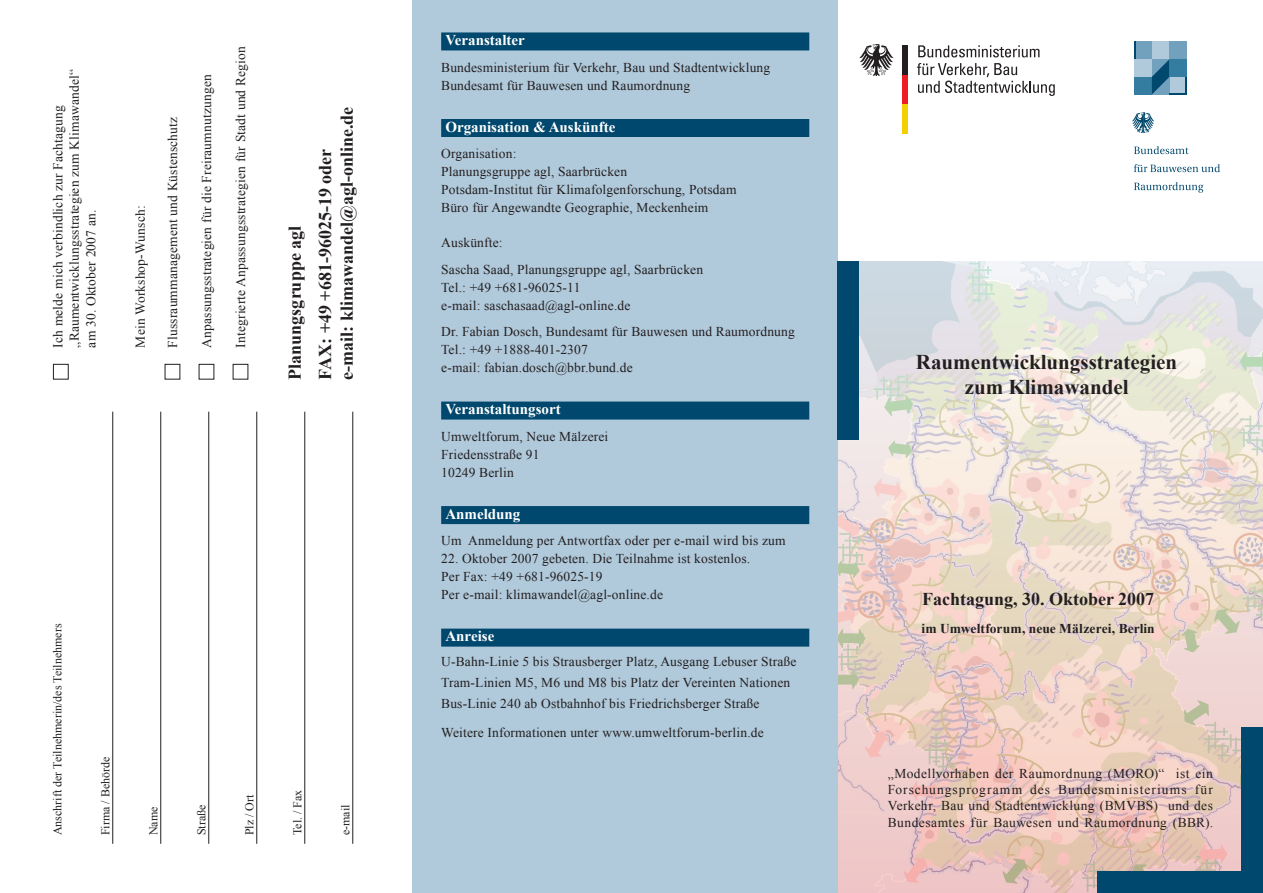
<style>
.page{position:relative;width:1263px;height:893px;background:#fff}
.page>*{position:absolute;margin:0;border:0;box-sizing:border-box;transform-origin:0 0}
.t1{font:700 21px/25.2px "Times New Roman";color:#231f20;text-align:center}
.t2{font:700 18px/30.2px "Times New Roman";color:#231f20}
.t3{font:700 15px "Times New Roman";color:#fff}
.t4{font:13.5px/18px "Times New Roman";letter-spacing:.01em;color:#231f20}
.t5{font:700 13.5px "Times New Roman";letter-spacing:.005em;color:#231f20}
.t6{font:12px "Times New Roman";color:#231f20}
</style>
<div class="page">
<svg style="left:918px;top:45px;width:121px;height:12px"></svg>
<svg style="left:917px;top:63px;width:138px;height:33px"></svg>
<div style="left:902px;top:75px;width:6px;height:30px;background:#ee1d23"></div>
<div style="left:902px;top:105px;width:6px;height:29px;background:#f4cf02"></div>
<div style="left:902px;top:46px;width:6px;height:29px;background:#231f20"></div>
<svg style="left:859px;top:44px;width:35px;height:32px"></svg>
<div style="left:1134px;top:42px;width:18px;height:17px;background:#72a1bd"></div>
<div style="left:1152px;top:42px;width:17px;height:17px;background:#b0c9db"></div>
<div style="left:1169px;top:42px;width:18px;height:17px;background:#72a1bd"></div>
<div style="left:1134px;top:59px;width:18px;height:18px;background:#b0c9db"></div>
<div style="left:1134px;top:77px;width:18px;height:17px;background:#357da0"></div>
<svg style="left:1134px;top:42px;width:2px;height:17px"></svg>
<svg style="left:1152px;top:59px;width:35px;height:35px"></svg>
<svg style="left:1134px;top:146px;width:54px;height:8px"></svg>
<svg style="left:1134px;top:164px;width:86px;height:8px"></svg>
<svg style="left:1134px;top:182px;width:69px;height:11px"></svg>
<svg style="left:1132px;top:112px;width:22px;height:21px"></svg>
<svg style="left:838px;top:261px;width:425px;height:632px"></svg>
<div style="left:412px;top:0;width:426px;height:893px;background:#b0c9db"></div>
<div style="left:838px;top:261px;width:21px;height:179px;background:#00486d"></div>
<div style="left:1242px;top:727px;width:21px;height:166px;background:#00486d"></div>
<div style="left:1097px;top:872px;width:166px;height:21px;background:#00486d"></div>
<div style="left:441px;top:32px;width:368px;height:18px;background:#00486d"></div>
<div style="left:441px;top:119px;width:368px;height:18px;background:#00486d"></div>
<div style="left:441px;top:402px;width:368px;height:18px;background:#00486d"></div>
<div style="left:441px;top:506px;width:368px;height:18px;background:#00486d"></div>
<div style="left:441px;top:629px;width:368px;height:18px;background:#00486d"></div>
<div style="left:165px;top:364px;width:15px;height:15px;border:1px solid #231f20"></div>
<div style="left:199px;top:364px;width:15px;height:15px;border:1px solid #231f20"></div>
<div style="left:233px;top:364px;width:15px;height:15px;border:1px solid #231f20"></div>
<div style="left:53px;top:364px;width:16px;height:15px;border:1px solid #231f20"></div>
<hr style="left:112px;top:412px;width:1px;height:432px;background:#231f20">
<hr style="left:160px;top:412px;width:1px;height:432px;background:#231f20">
<hr style="left:208px;top:412px;width:1px;height:432px;background:#231f20">
<hr style="left:256px;top:412px;width:1px;height:432px;background:#231f20">
<hr style="left:304px;top:412px;width:1px;height:432px;background:#231f20">
<hr style="left:352px;top:412px;width:1px;height:432px;background:#231f20">
<p class="t4" style="left:49px;top:348px;width:280px;line-height:16.5px;rotate:-90deg">Ich melde mich verbindlich zur Fachtagung „Raumentwicklungsstrategien zum Klimawandel“ am 30. Oktober 2007 an.</p>
<p class="t4" style="left:131px;top:348px;width:144px;rotate:-90deg">Mein Workshop-Wunsch:</p>
<p class="t4" style="left:163px;top:348px;width:232px;rotate:-90deg">Flussraummanagement und Küstenschutz</p>
<p class="t4" style="left:197px;top:348px;width:275px;rotate:-90deg">Anpassungsstrategien für die Freiraumnutzungen</p>
<p class="t4" style="left:231px;top:348px;width:303px;rotate:-90deg">Integrierte Anpassungsstrategien für Stadt und Region</p>
<h2 class="t2" style="left:279px;top:379px;width:232px;rotate:-90deg">Planungsgruppe agl<br>FAX: +49 +681-96025-19 oder</h2>
<h2 class="t2" style="left:331px;top:379px;width:274px;rotate:-90deg">e-mail: klimawandel@agl-online.de</h2>
<p class="t6" style="left:49px;top:835px;width:213px;rotate:-90deg">Anschrift der Teilnehmerin/des Teilnehmers</p>
<p class="t6" style="left:97px;top:835px;width:80px;rotate:-90deg">Firma / Behörde</p>
<p class="t6" style="left:145px;top:835px;width:30px;rotate:-90deg">Name</p>
<p class="t6" style="left:193px;top:835px;width:32px;rotate:-90deg">Straße</p>
<p class="t6" style="left:241px;top:835px;width:42px;rotate:-90deg">Plz / Ort</p>
<p class="t6" style="left:289px;top:835px;width:47px;rotate:-90deg">Tel. / Fax</p>
<p class="t6" style="left:337px;top:835px;width:32px;rotate:-90deg">e-mail</p>
<p class="t3" style="left:445px;top:30px;width:81px">Veranstalter</p>
<p class="t4" style="left:441px;top:58px;width:331px">Bundesministerium für Verkehr, Bau und Stadtentwicklung<br>Bundesamt für Bauwesen und Raumordnung</p>
<p class="t3" style="left:445px;top:116px;width:172px">Organisation &amp; Auskünfte</p>
<p class="t4" style="left:441px;top:145px;width:297px">Organisation:<br>Planungsgruppe agl, Saarbrücken<br>Potsdam-Institut für Klimafolgenforschung, Potsdam Büro für Angewandte Geographie, Meckenheim</p>
<p class="t4" style="left:441px;top:229px;width:263px;line-height:26.5px">Auskünfte:<br>Sascha Saad, Planungsgruppe agl, Saarbrücken</p>
<p class="t4" style="left:441px;top:278px;width:191px">Tel.: +49 +681-96025-11<br>e-mail: saschasaad@agl-online.de</p>
<p class="t4" style="left:441px;top:323px;width:355px">Dr. Fabian Dosch, Bundesamt für Bauwesen und Raumordnung<br>Tel.: +49 +1888-401-2307<br>e-mail: fabian.dosch@bbr.bund.de</p>
<p class="t3" style="left:445px;top:399px;width:117px">Veranstaltungsort</p>
<p class="t4" style="left:441px;top:427px;width:169px">Umweltforum, Neue Mälzerei<br>Friedensstraße 91<br>10249 Berlin</p>
<p class="t3" style="left:445px;top:503px;width:77px">Anmeldung</p>
<p class="t4" style="left:441px;top:532px;width:346px">Um Anmeldung per Antwortfax oder per e-mail wird bis zum</p>
<p class="t4" style="left:441px;top:550px;width:310px">22. Oktober 2007 gebeten. Die Teilnahme ist kostenlos.<br>Per Fax: +49 +681-96025-19<br>Per e-mail: klimawandel@agl-online.de</p>
<p class="t3" style="left:445px;top:626px;width:50px">Anreise</p>
<p class="t4" style="left:441px;top:651px;width:357px;line-height:20.7px">U-Bahn-Linie 5 bis Strausberger Platz, Ausgang Lebuser Straße<br>Tram-Linien M5, M6 und M8 bis Platz der Vereinten Nationen<br>Bus-Linie 240 ab Ostbahnhof bis Friedrichsberger Straße</p>
<p class="t4" style="left:441px;top:723px;width:324px">Weitere Informationen unter www.umweltforum-berlin.de</p>
<h1 class="t1" style="left:916px;top:349px;width:263px">Raumentwicklungsstrategien zum Klimawandel</h1>
<h2 class="t2" style="left:922px;top:584px;width:234px">Fachtagung, 30. Oktober 2007</h2>
<p class="t5" style="left:921px;top:620px;width:235px">im Umweltforum, neue Mälzerei, Berlin</p>
<p class="t4" style="left:888px;top:765px;width:327px;line-height:16.2px;text-align:justify">„Modellvorhaben der Raumordnung (MORO)“ ist ein Forschungsprogramm des Bundesministeriums für Verkehr, Bau und Stadtentwicklung (BMVBS) und des Bundesamtes für Bauwesen und Raumordnung (BBR).</p>
</div>
